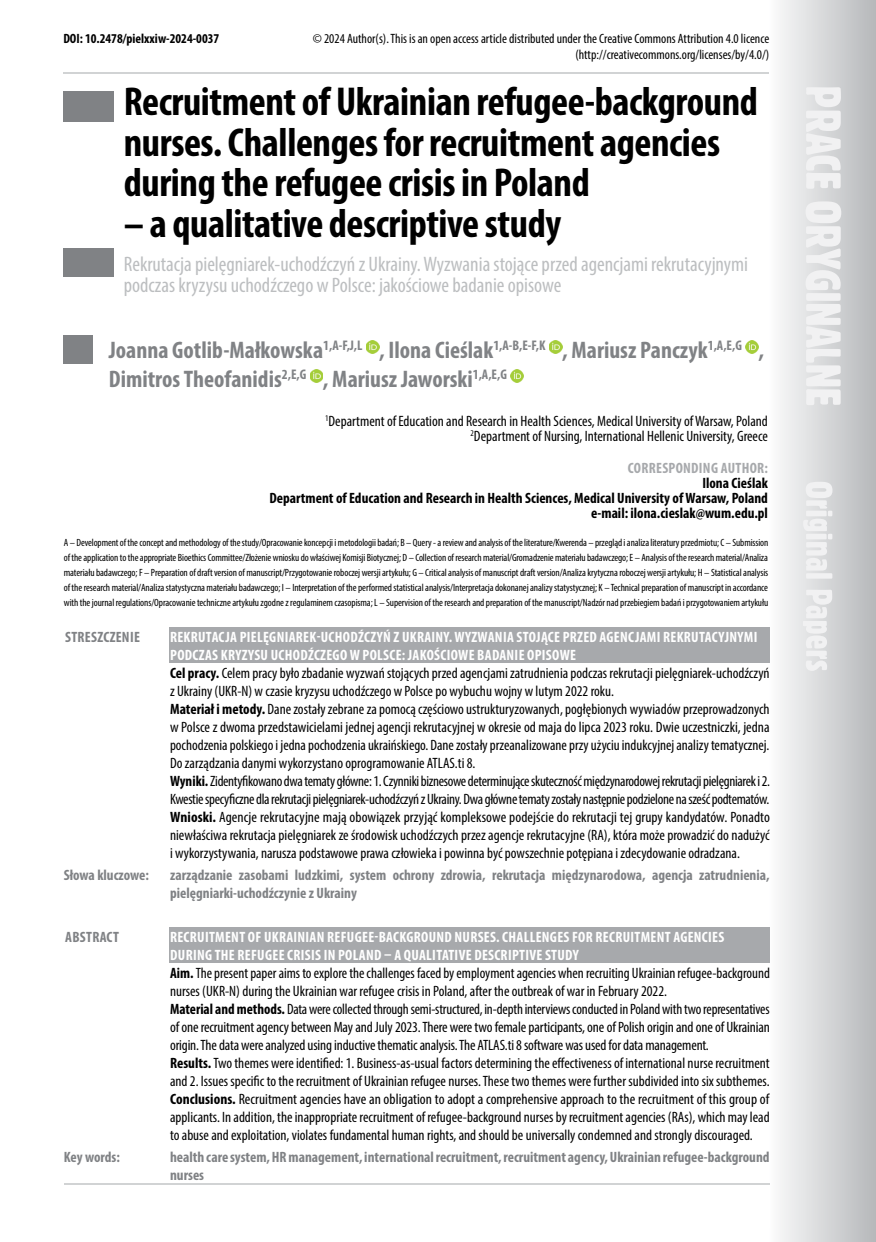
<style>
.page{position:relative;width:876px;height:1242px;background:#fff}
.page>*{position:absolute;margin:0;border:0;box-sizing:border-box;transform-origin:0 0}
.t1{font:700 condensed 40.5px/40.5px "Myriad Pro";letter-spacing:-.01em;color:#000}
.t2{font:700 condensed 24px/28.8px "Myriad Pro";color:#808285}
.t3{font:condensed 21px/21px "Myriad Pro";color:#bcbec0}
.t4{font:condensed 15px/18px "Myriad Pro";color:#000}
.t5{font:700 condensed 15px/18px "Myriad Pro";color:#808285}
.t6{font:700 condensed 15px/15px "Myriad Pro";color:#000;text-align:right}
.t7{font:700 condensed 15px "Myriad Pro";letter-spacing:.02em;color:#a7a9ac}
.t8{font:700 condensed 15px "Myriad Pro";letter-spacing:.02em;color:#808285}
.t9{font:condensed 13.5px/16.2px "Myriad Pro";color:#000;text-align:right}
.t10{font:700 condensed 13.5px "Myriad Pro";color:#000}
.t11{font:condensed 10.5px/15px "Myriad Pro";letter-spacing:-.01em;color:#000;text-align:justify}
.s1{font-weight:700;color:#fff}
.s2{font-weight:700}
</style>
<div class="page">
<div style="left:769px;top:0;width:107px;height:1242px;background:linear-gradient(to right,#fcfcfc,#b6b8ba)"></div>
<hr style="left:768px;top:0;width:2px;height:1242px;background:#fff">
<svg style="left:803px;top:87px;width:38px;height:584px"></svg>
<hr style="left:64px;top:1183px;width:706px;height:2px;background:#d1d3d4">
<hr style="left:64px;top:72px;width:705px;height:2px;background:#d1d3d4">
<div style="left:64px;top:91px;width:50px;height:30px;background:#808285"></div>
<div style="left:64px;top:248px;width:50px;height:29px;background:#808285"></div>
<div style="left:64px;top:335px;width:29px;height:29px;background:#808285"></div>
<div style="left:169px;top:627px;width:601px;height:18px;background:#a7a9ac"></div>
<div style="left:169px;top:645px;width:601px;height:18px;background:#a7a9ac"></div>
<div style="left:169px;top:927px;width:601px;height:18px;background:#a7a9ac"></div>
<div style="left:169px;top:944px;width:601px;height:18px;background:#a7a9ac"></div>
<svg style="left:366px;top:341px;width:13px;height:12px"></svg>
<svg style="left:549px;top:341px;width:13px;height:12px"></svg>
<svg style="left:746px;top:341px;width:12px;height:12px"></svg>
<svg style="left:310px;top:369px;width:13px;height:13px"></svg>
<svg style="left:511px;top:369px;width:12px;height:13px"></svg>
<p class="t10" style="left:63px;top:30px;width:157px">DOI: 10.2478/pielxxiw-2024-0037</p>
<p class="t9" style="left:313px;top:30px;width:458px">© 2024 Author(s). This is an open access article distributed under the Creative Commons Attribution 4.0 licence (http://creativecommons.org/licenses/by/4.0/)</p>
<h1 class="t1" style="left:124px;top:81px;width:636px">Recruitment of Ukrainian refugee-background nurses. Challenges for recruitment agencies during the refugee crisis in Poland</h1>
<h1 class="t1" style="left:124px;top:202px;width:439px">– a qualitative descriptive study</h1>
<h3 class="t3" style="left:124px;top:253px;width:626px">Rekrutacja pielęgniarek-uchodźczyń z Ukrainy. Wyzwania stojące przed agencjami rekrutacyjnymi podczas kryzysu uchodźczego w Polsce: jakościowe badanie opisowe</h3>
<h2 class="t2" style="left:109px;top:335px;width:657px">Joanna Gotlib-Małkowska<sup>1,A-F,J,L</sup> , Ilona Cieślak<sup>1,A-B,E-F,K</sup> , Mariusz Panczyk<sup>1,A,E,G</sup> ,<br>Dimitros Theofanidis<sup>2,E,G</sup> , Mariusz Jaworski<sup>1,A,E,G</sup></h2>
<p class="t4" style="left:325px;top:413px;width:444px;line-height:15px;text-align:right"><sup>1</sup>Department of Education and Research in Health Sciences, Medical University of Warsaw, Poland<br><sup>2</sup>Department of Nursing, International Hellenic University, Greece</p>
<p class="t7" style="left:628px;top:458px;width:142px">CORRESPONDING AUTHOR:</p>
<p class="t6" style="left:270px;top:475px;width:500px">Ilona Cieślak<br>Department of Education and Research in Health Sciences, Medical University of Warsaw, Poland e-mail: ilona.cieslak@wum.edu.pl</p>
<p class="t11" style="left:64px;top:534px;width:706px">A – Development of the concept and methodology of the study/Opracowanie koncepcji i metodologii badań; B – Query - a review and analysis of the literature/Kwerenda – przegląd i analiza literatury przedmiotu; C – Submission of the application to the appropriate Bioethics Committee/Złożenie wniosku do właściwej Komisji Biotycznej; D – Collection of research material/Gromadzenie materiału badawczego; E – Analysis of the research material/Analiza materiału badawczego; F – Preparation of draft version of manuscript/Przygotowanie roboczej wersji artykułu; G – Critical analysis of manuscript draft version/Analiza krytyczna roboczej wersji artykułu; H – Statistical analysis of the research material/Analiza statystyczna materiału badawczego; I – Interpretation of the performed statistical analysis/Interpretacja dokonanej analizy statystycznej; K – Technical preparation of manuscript in accordance with the journal regulations/Opracowanie techniczne artykułu zgodne z regulaminem czasopisma; L – Supervision of the research and preparation of the manuscript/Nadzór nad przebiegiem badań i przygotowaniem artykułu</p>
<p class="t8" style="left:65px;top:627px;width:76px">STRESZCZENIE</p>
<p class="t4" style="left:170px;top:627px;width:601px"><span class="s1">REKRUTACJA PIELĘGNIAREK-UCHODŹCZYŃ Z UKRAINY. WYZWANIA STOJĄCE PRZED AGENCJAMI REKRUTACYJNYMI PODCZAS KRYZYSU UCHODŹCZEGO W POLSCE: JAKOŚCIOWE BADANIE OPISOWE<br></span><span class="s2">Cel pracy.</span> Celem pracy było zbadanie wyzwań stojących przed agencjami zatrudnienia podczas rekrutacji pielęgniarek-uchodźczyń z Ukrainy (UKR-N) w czasie kryzysu uchodźczego w Polsce po wybuchu wojny w lutym 2022 roku.<br><span class="s2">Materiał i metody.</span> Dane zostały zebrane za pomocą częściowo ustrukturyzowanych, pogłębionych wywiadów przeprowadzonych w Polsce z dwoma przedstawicielami jednej agencji rekrutacyjnej w okresie od maja do lipca 2023 roku. Dwie uczestniczki, jedna pochodzenia polskiego i jedna pochodzenia ukraińskiego. Dane zostały przeanalizowane przy użyciu indukcyjnej analizy tematycznej.<br>Do zarządzania danymi wykorzystano oprogramowanie ATLAS.ti 8.<br><span class="s2">Wyniki.</span> Zidentyfikowano dwa tematy główne: 1. Czynniki biznesowe determinujące skuteczność międzynarodowej rekrutacji pielęgniarek i 2.<br>Kwestie specyficzne dla rekrutacji pielęgniarek-uchodźczyń z Ukrainy. Dwa główne tematy zostały następnie podzielone na sześć podtematów.<br><span class="s2">Wnioski.</span> Agencje rekrutacyjne mają obowiązek przyjąć kompleksowe podejście do rekrutacji tej grupy kandydatów. Ponadto niewłaściwa rekrutacja pielęgniarek ze środowisk uchodźczych przez agencje rekrutacyjne (RA), która może prowadzić do nadużyć i wykorzystywania, narusza podstawowe prawa człowieka i powinna być powszechnie potępiana i zdecydowanie odradzana.</p>
<p class="t5" style="left:64px;top:865px;width:87px">Słowa kluczowe:</p>
<p class="t5" style="left:170px;top:865px;width:601px">zarządzanie zasobami ludzkimi, system ochrony zdrowia, rekrutacja międzynarodowa, agencja zatrudnienia, pielęgniarki-uchodźczynie z Ukrainy</p>
<p class="t8" style="left:65px;top:927px;width:55px">ABSTRACT</p>
<p class="t4" style="left:170px;top:927px;width:601px"><span class="s1">RECRUITMENT OF UKRAINIAN REFUGEE-BACKGROUND NURSES. CHALLENGES FOR RECRUITMENT AGENCIES<br>DURING THE REFUGEE CRISIS IN POLAND – A QUALITATIVE DESCRIPTIVE STUDY<br></span><span class="s2">Aim.</span> The present paper aims to explore the challenges faced by employment agencies when recruiting Ukrainian refugee-background nurses (UKR-N) during the Ukrainian war refugee crisis in Poland, after the outbreak of war in February 2022.<br><span class="s2">Material and methods.</span> Data were collected through semi-structured, in-depth interviews conducted in Poland with two representatives of one recruitment agency between May and July 2023. There were two female participants, one of Polish origin and one of Ukrainian origin. The data were analyzed using inductive thematic analysis. The ATLAS.ti 8 software was used for data management.<br><span class="s2">Results.</span> Two themes were identified: 1. Business-as-usual factors determining the effectiveness of international nurse recruitment and 2. Issues specific to the recruitment of Ukrainian refugee nurses. These two themes were further subdivided into six subthemes.<br><span class="s2">Conclusions.</span> Recruitment agencies have an obligation to adopt a comprehensive approach to the recruitment of this group of applicants. In addition, the inappropriate recruitment of refugee-background nurses by recruitment agencies (RAs), which may lead to abuse and exploitation, violates fundamental human rights, and should be universally condemned and strongly discouraged.</p>
<p class="t5" style="left:64px;top:1147px;width:58px">Key words:</p>
<p class="t5" style="left:170px;top:1147px;width:601px">health care system, HR management, international recruitment, recruitment agency, Ukrainian refugee-background nurses</p>
</div>
